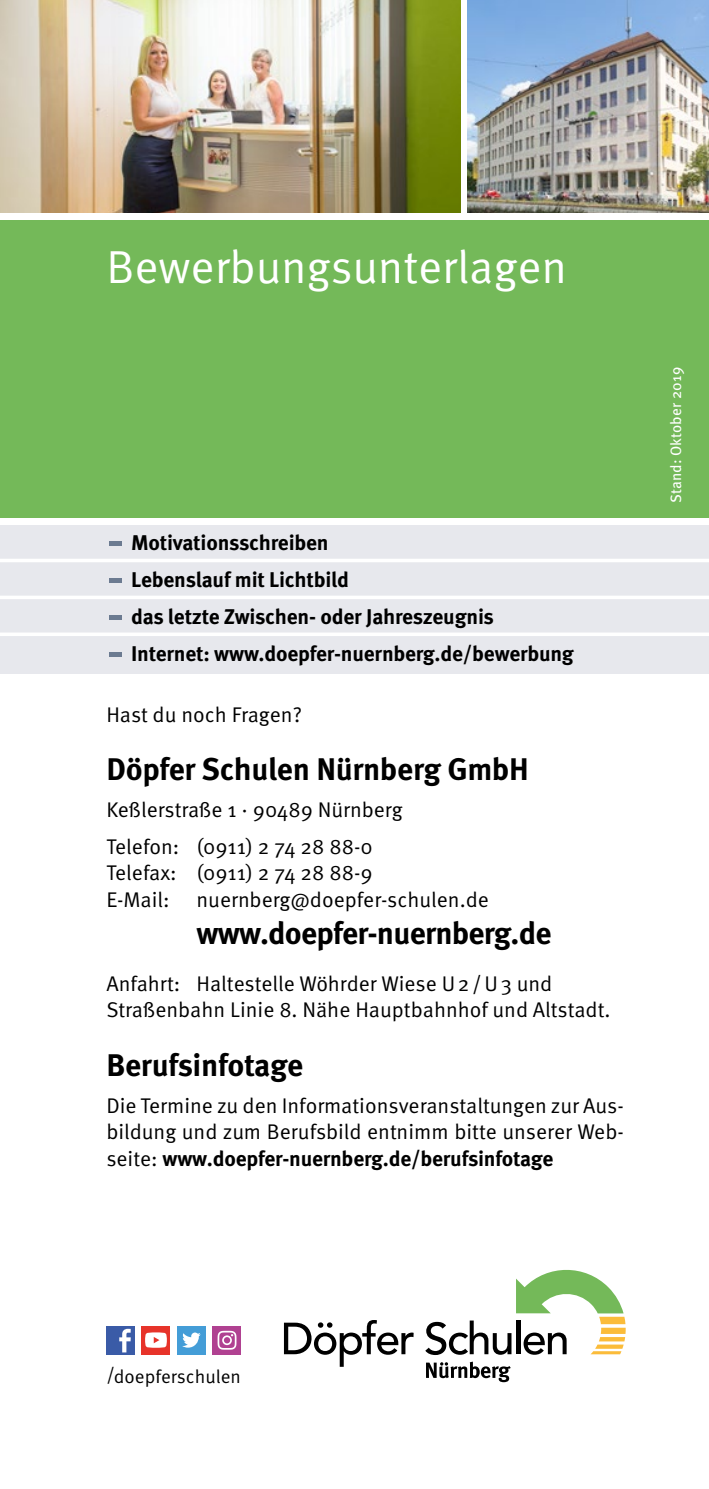
<style>
.page{position:relative;width:709px;height:1489px;background:#fff}
.page>*{position:absolute;margin:0;border:0;box-sizing:border-box;transform-origin:0 0}
.Text_8_5pt_Aufzählun{font:63.75px "Meta OT Norm";color:#6c7b91}
.Head_1_-_18_5pt{font:46.25px "Meta OT Norm";color:#fff}
.Head_2_-_12_5pt{font:700 31.25px "Meta OT";letter-spacing:-.01em;color:#000}
.Text_8_5pt_Block{font:700 31.25px "Meta OT";letter-spacing:-.025em;color:#000}
.Text_8_5pt_Block-2{font:21.25px/26.2px "Meta OT Norm";color:#000;text-align:justify}
.Text_8_5pt_Aufzählun-2{font:700 21.25px "Meta OT";letter-spacing:-.01em;color:#000}
.t1{font:18.75px "Meta OT Norm";color:#000}
.t2{font:15px "Meta OT";letter-spacing:.01em;color:#fff}
.s1{font-family:"Meta OT";font-weight:700}
</style>
<div class="page">
<div style="left:0;top:220px;width:709px;height:297px;background:#74b959"></div>
<hr style="left:708px;top:524px;width:1px;height:567px;background:#e7e8ed">
<img style="left:1px;top:0;width:460px;height:213px">
<img style="left:468px;top:0;width:241px;height:213px">
<img style="left:0;top:0;width:1px;height:213px">
<svg style="left:425px;top:1270px;width:200px;height:84px"></svg>
<svg style="left:284px;top:1320px;width:129px;height:46px"></svg>
<svg style="left:426px;top:1361px;width:84px;height:20px"></svg>
<div style="left:0;top:524px;width:709px;height:149px;background:#e7e8ed"></div>
<hr style="left:0;top:559px;width:709px;height:3px;background:#fff">
<hr style="left:0;top:596px;width:709px;height:3px;background:#fff">
<svg style="left:0;top:632px;width:709px;height:4px;fill:#fff"></svg>
<div style="left:106px;top:1325px;width:29px;height:29px;background:#3a5ba7"></div>
<svg style="left:119px;top:1328px;width:12px;height:24px"></svg>
<div style="left:142px;top:1325px;width:28px;height:29px;background:#e7332a"></div>
<svg style="left:145px;top:1332px;width:22px;height:15px"></svg>
<div style="left:177px;top:1325px;width:29px;height:29px;background:#449dd7"></div>
<svg style="left:182px;top:1332px;width:19px;height:15px"></svg>
<div style="left:213px;top:1325px;width:28px;height:29px;background:#b04191"></div>
<svg style="left:217px;top:1330px;width:19px;height:19px"></svg>
<p class="Head_1_-_18_5pt" style="left:106px;top:239px;width:462px">Bewerbungsunterlagen</p>
<p class="Text_8_5pt_Aufzählun" style="left:106px;top:500px;width:21px">-</p>
<p class="Text_8_5pt_Aufzählun-2" style="left:131px;top:529px;width:199px">Motivationsschreiben</p>
<p class="Text_8_5pt_Aufzählun" style="left:106px;top:537px;width:21px">-</p>
<p class="Text_8_5pt_Aufzählun-2" style="left:131px;top:566px;width:219px">Lebenslauf mit Lichtbild</p>
<p class="Text_8_5pt_Aufzählun" style="left:106px;top:574px;width:21px">-</p>
<p class="Text_8_5pt_Aufzählun-2" style="left:131px;top:603px;width:364px">das letzte Zwischen- oder Jahreszeugnis</p>
<p class="Text_8_5pt_Aufzählun" style="left:106px;top:611px;width:21px">-</p>
<p class="Text_8_5pt_Aufzählun-2" style="left:131px;top:640px;width:444px">Internet: www.doepfer-nuernberg.de/bewerbung</p>
<p class="Text_8_5pt_Block-2" style="left:106px;top:701px;width:197px">Hast du noch Fragen?</p>
<p class="Head_2_-_12_5pt" style="left:106px;top:749px;width:424px">Döpfer Schulen Nürnberg GmbH</p>
<p class="Text_8_5pt_Block-2" style="left:106px;top:797px;width:298px">Keßlerstraße 1 · 90489 Nürnberg</p>
<p class="Text_8_5pt_Block-2" style="left:106px;top:833px;width:268px">Telefon: (0911) 2 74 28 88-0<br>Telefax: (0911) 2 74 28 88-9<br>E-Mail:</p>
<p class="Text_8_5pt_Block-2" style="left:196px;top:886px;width:294px">nuernberg@doepfer-schulen.de</p>
<p class="Text_8_5pt_Block" style="left:196px;top:912px;width:356px">www.doepfer-nuernberg.de</p>
<p class="Text_8_5pt_Block-2" style="left:106px;top:970px;width:506px">Anfahrt: Haltestelle Wöhrder Wiese U2/U3 und<br>Straßenbahn Linie 8. Nähe Hauptbahnhof und Altstadt.</p>
<p class="Head_2_-_12_5pt" style="left:106px;top:1045px;width:198px">Berufsinfotage</p>
<p class="Text_8_5pt_Block-2" style="left:106px;top:1092px;width:519px">Die Termine zu den Informationsveranstaltungen zur Aus&shy;bildung und zum Berufsbild entnimm bitte unserer Web&shy;seite: <span class="s1">www.doepfer-nuernberg.de/berufsinfotage</span></p>
<p class="t2" style="left:667px;top:503px;width:138px;rotate:-90deg">Stand: Oktober 2019</p>
<p class="t1" style="left:106px;top:1364px;width:136px">/doepferschulen</p>
</div>
